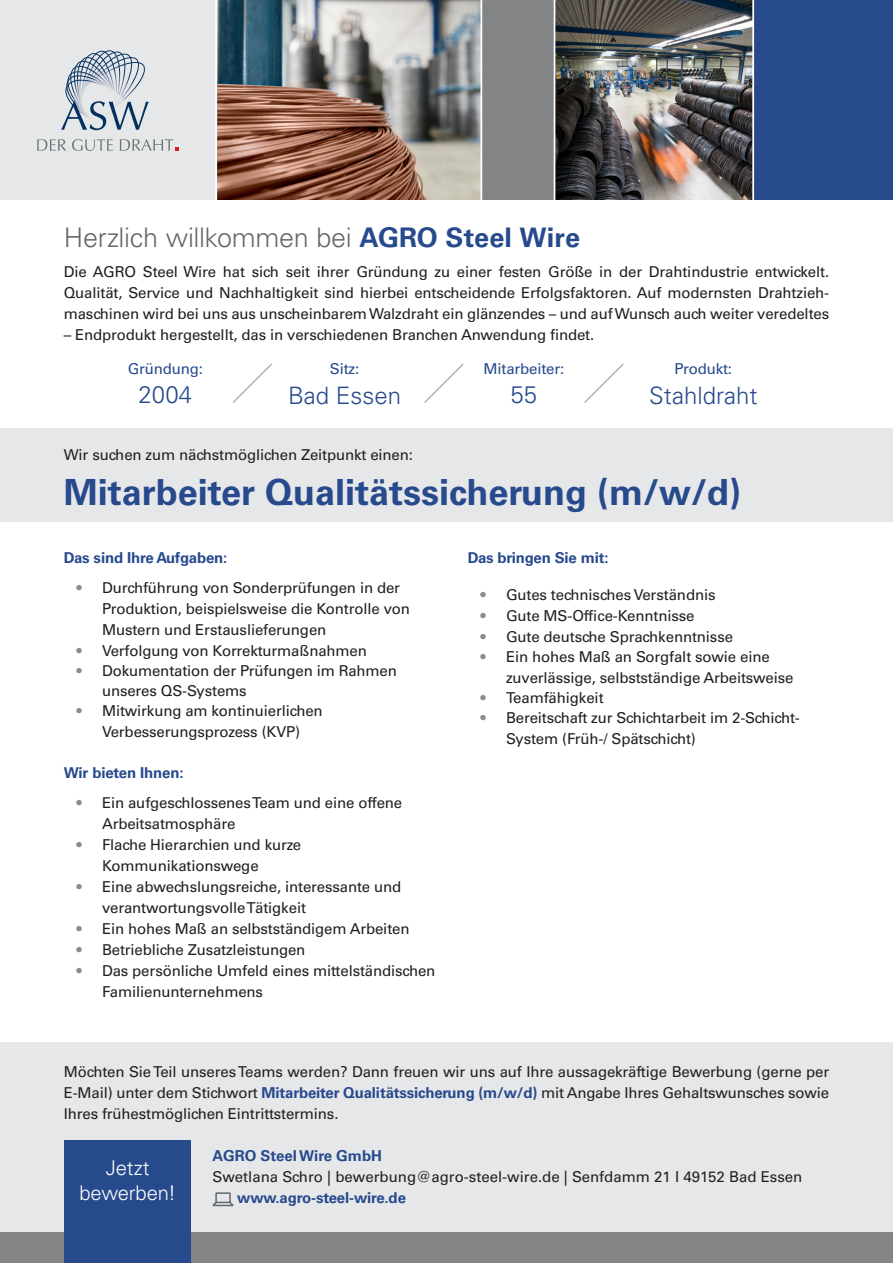
<style>
.page{position:relative;width:893px;height:1263px;background:#fff}
.page>*{position:absolute;margin:0;border:0;box-sizing:border-box;transform-origin:0 0}
.t1{font:700 36px "Univers LT Std";color:#274a8d}
.t2{font:300 27px "Univers LT Std";letter-spacing:-.01em;color:#636769}
.t3{font:300 24px "Univers LT Std";color:#274a8d}
.t4{font:300 20.25px "Univers LT Std";color:#fff}
.t5{font:15px/21px "Univers LT Std";letter-spacing:-.01em;color:#231f20}
.t6{font:700 15px "Univers LT Std";letter-spacing:-.01em;color:#274a8d}
.t7{font:15px "Univers LT Std";letter-spacing:-.01em;color:#274a8d}
.s1{font-weight:700;color:#274a8d}
.s2{color:#8a8c8f}
</style>
<div class="page">
<div style="left:480px;top:0;width:210px;height:200px;background:#828485"></div>
<div style="left:683px;top:0;width:210px;height:200px;background:#274a8d"></div>
<div style="left:0;top:0;width:264px;height:200px;background:#e6e7e9"></div>
<img style="left:217px;top:0;width:263px;height:200px">
<img style="left:555px;top:0;width:197px;height:200px">
<hr style="left:215px;top:0;width:2px;height:213px;background:#fff">
<hr style="left:480px;top:0;width:2px;height:200px;background:#fff">
<hr style="left:554px;top:0;width:1px;height:200px;background:#fff">
<hr style="left:752px;top:0;width:2px;height:200px;background:#fff">
<svg style="left:37px;top:50px;width:141px;height:101px"></svg>
<svg style="left:233px;top:363px;width:39px;height:40px"></svg>
<svg style="left:424px;top:363px;width:40px;height:40px"></svg>
<svg style="left:584px;top:363px;width:40px;height:40px"></svg>
<div style="left:0;top:428px;width:893px;height:94px;background:#e6e7e9"></div>
<div style="left:0;top:1042px;width:893px;height:221px;background:#e6e7e9"></div>
<svg style="left:212px;top:1192px;width:22px;height:15px"></svg>
<div style="left:0;top:1233px;width:893px;height:30px;background:#828485"></div>
<div style="left:65px;top:1141px;width:126px;height:122px;background:#274a8d"></div>
<p class="t2" style="left:64px;top:221px;width:518px">Herzlich willkommen bei <span class="s1">AGRO Steel Wire</span></p>
<p class="t5" style="left:64px;top:261px;width:767px;text-align:justify">Die AGRO Steel Wire hat sich seit ihrer Gründung zu einer festen Größe in der Drahtindustrie entwickelt.<br>Qualität, Service und Nachhaltigkeit sind hierbei entscheidende Erfolgsfaktoren. Auf modernsten Drahtzieh&shy;maschinen wird bei uns aus unscheinbarem Walzdraht ein glänzendes – und auf Wunsch auch weiter veredeltes</p>
<p class="t5" style="left:64px;top:324px;width:532px">– Endprodukt hergestellt, das in verschiedenen Branchen Anwendung findet.</p>
<p class="t7" style="left:330px;top:360px;width:31px">Sitz:</p>
<p class="t7" style="left:483px;top:360px;width:82px">Mitarbeiter:</p>
<p class="t3" style="left:138px;top:380px;width:55px">2004</p>
<p class="t7" style="left:128px;top:360px;width:77px">Gründung:</p>
<p class="t7" style="left:674px;top:360px;width:59px">Produkt:</p>
<p class="t3" style="left:288px;top:381px;width:114px">Bad Essen</p>
<p class="t3" style="left:511px;top:380px;width:28px">55</p>
<p class="t3" style="left:649px;top:381px;width:110px">Stahldraht</p>
<p class="t5" style="left:64px;top:444px;width:351px">Wir suchen zum nächstmöglichen Zeitpunkt einen:</p>
<p class="t1" style="left:64px;top:471px;width:679px">Mitarbeiter Qualitätssicherung (m/w/d)</p>
<p class="t6" style="left:64px;top:548px;width:165px">Das sind Ihre Aufgaben:</p>
<p class="t5" style="left:102px;top:577px;width:309px;text-indent:-26px"><span class="s2">•</span> Durchführung von Sonderprüfungen in der<br>Produktion, beispielsweise die Kontrolle von<br>Mustern und Erstauslieferungen</p>
<p class="t5" style="left:77px;top:640px;width:292px"><span class="s2">•</span> Verfolgung von Korrekturmaßnahmen</p>
<p class="t5" style="left:102px;top:660px;width:296px;line-height:20.2px;text-indent:-26px"><span class="s2">•</span> Dokumentation der Prüfungen im Rahmen unseres QS-Systems</p>
<p class="t5" style="left:77px;top:701px;width:248px;line-height:20.2px;text-align:center"><span class="s2">•</span> Mitwirkung am kontinuierlichen<br>Verbesserungsprozess (KVP)</p>
<p class="t6" style="left:468px;top:548px;width:142px">Das bringen Sie mit:</p>
<p class="t5" style="left:480px;top:584px;width:237px"><span class="s2">•</span> Gutes technisches Verständnis</p>
<p class="t5" style="left:480px;top:605px;width:215px"><span class="s2">•</span> Gute MS-Office-Kenntnisse</p>
<p class="t5" style="left:480px;top:626px;width:254px"><span class="s2">•</span> Gute deutsche Sprachkenntnisse</p>
<p class="t5" style="left:506px;top:647px;width:289px;line-height:20.2px;text-indent:-26px"><span class="s2">•</span> Ein hohes Maß an Sorgfalt sowie eine zuverlässige, selbstständige Arbeitsweise</p>
<p class="t5" style="left:480px;top:687px;width:125px"><span class="s2">•</span> Teamfähigkeit</p>
<p class="t5" style="left:506px;top:707px;width:295px;text-indent:-26px"><span class="s2">•</span> Bereitschaft zur Schichtarbeit im 2-Schicht-<br>System (Früh-/ Spätschicht)</p>
<p class="t6" style="left:64px;top:764px;width:121px">Wir bieten Ihnen:</p>
<p class="t5" style="left:102px;top:792px;width:302px;text-indent:-26px"><span class="s2">•</span> Ein aufgeschlossenes Team und eine offene<br>Arbeitsatmosphäre</p>
<p class="t5" style="left:102px;top:834px;width:201px;text-indent:-26px"><span class="s2">•</span> Flache Hierarchien und kurze<br>Kommunikationswege</p>
<p class="t5" style="left:102px;top:876px;width:301px;text-indent:-26px"><span class="s2">•</span> Eine abwechslungsreiche, interessante und verantwortungsvolle Tätigkeit</p>
<p class="t5" style="left:77px;top:918px;width:334px"><span class="s2">•</span> Ein hohes Maß an selbstständigem Arbeiten</p>
<p class="t5" style="left:77px;top:939px;width:230px"><span class="s2">•</span> Betriebliche Zusatzleistungen</p>
<p class="t5" style="left:102px;top:960px;width:335px;text-indent:-26px"><span class="s2">•</span> Das persönliche Umfeld eines mittelständischen<br>Familienunternehmens</p>
<p class="t5" style="left:64px;top:1061px;width:767px;text-align:justify">Möchten Sie Teil unseres Teams werden? Dann freuen wir uns auf Ihre aussagekräftige Bewerbung (gerne per E-Mail) unter dem Stichwort <span class="s1">Mitarbeiter Qualitätssicherung (m/w/d)</span> mit Angabe Ihres Gehaltswunsches sowie Ihres frühestmöglichen Eintrittstermins.</p>
<p class="t6" style="left:213px;top:1147px;width:171px">AGRO Steel Wire GmbH</p>
<p class="t5" style="left:213px;top:1166px;width:591px">Swetlana Schro | bewerbung@agro-steel-wire.de | Senfdamm 21 I 49152 Bad Essen</p>
<p class="t6" style="left:237px;top:1189px;width:170px">www.agro-steel-wire.de</p>
<p class="t4" style="left:106px;top:1156px;width:45px">Jetzt</p>
<p class="t4" style="left:79px;top:1180px;width:98px">bewerben!</p>
</div>
